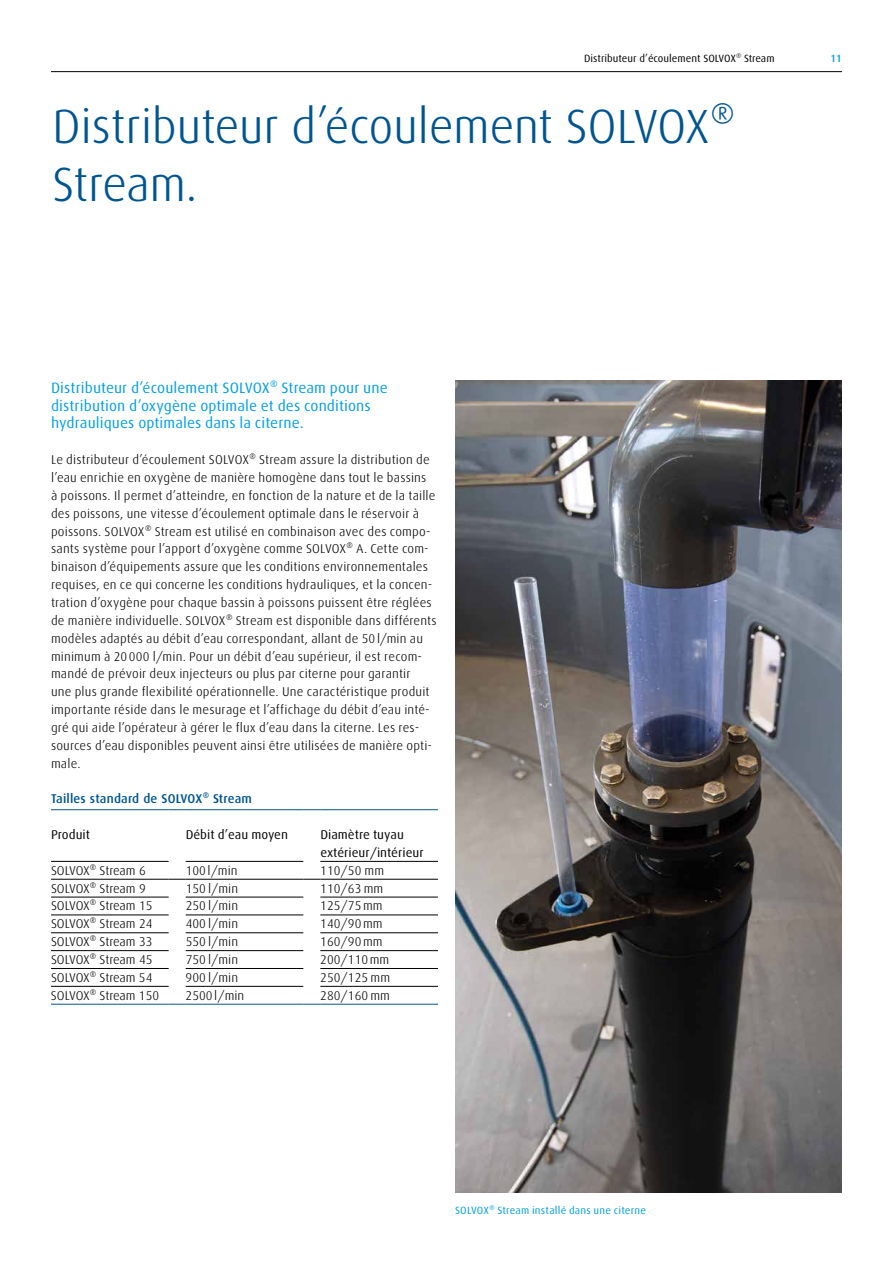
<style>
.page{position:relative;width:893px;height:1263px;background:#fff}
.page>*{position:absolute;margin:0;border:0;box-sizing:border-box;transform-origin:0 0}
.t1{font:300 48px/57.6px "Linde Dax Global";letter-spacing:-.015em;color:#005590}
.t2{font:15px/17.9px "Linde Dax Global";letter-spacing:.005em;color:#009ee3}
.t3{font:300 12.75px/17.9px "Linde Dax Global";letter-spacing:.01em;color:#000}
.t4{font:300 12.75px "Linde Dax Global";letter-spacing:-.02em;color:#000}
.t5{font:12.75px/17.9px "Linde Dax Global";color:#000}
.t6{font:500 12.75px "Linde Dax Global";letter-spacing:.01em;color:#005590}
.t7{font:300 12.75px "Linde Dax Global";letter-spacing:-.015em;color:#000}
.t8{font:10.5px "Linde Dax Global";color:#000}
.t9{font:10.5px "Linde Dax Global";letter-spacing:.02em;color:#009ee3}
.t10{font:500 10.5px "Linde Dax Global";color:#009ee3}
.s1{font-weight:300}
</style>
<div class="page">
<hr style="left:51px;top:71px;width:791px;height:1px;background:#000">
<img style="left:455px;top:380px;width:387px;height:812px">
<hr style="left:51px;top:1004px;width:118px;height:1px;background:#005590">
<svg style="left:169px;top:1004px;width:17px;height:1px"></svg>
<hr style="left:186px;top:1004px;width:117px;height:1px;background:#005590">
<svg style="left:303px;top:1004px;width:17px;height:1px"></svg>
<hr style="left:320px;top:1004px;width:118px;height:1px;background:#005590">
<hr style="left:51px;top:809px;width:118px;height:1px;background:#005590">
<svg style="left:169px;top:809px;width:17px;height:1px"></svg>
<hr style="left:186px;top:809px;width:117px;height:1px;background:#005590">
<svg style="left:303px;top:809px;width:17px;height:1px"></svg>
<hr style="left:320px;top:809px;width:118px;height:1px;background:#005590">
<hr style="left:51px;top:861px;width:118px;height:1px;background:#000">
<hr style="left:186px;top:861px;width:117px;height:1px;background:#000">
<hr style="left:320px;top:861px;width:118px;height:1px;background:#000">
<hr style="left:51px;top:879px;width:118px;height:1px;background:#000">
<hr style="left:186px;top:879px;width:117px;height:1px;background:#000">
<hr style="left:320px;top:879px;width:118px;height:1px;background:#000">
<hr style="left:51px;top:897px;width:118px;height:1px;background:#000">
<hr style="left:186px;top:897px;width:117px;height:1px;background:#000">
<hr style="left:320px;top:897px;width:118px;height:1px;background:#000">
<hr style="left:51px;top:915px;width:118px;height:1px;background:#000">
<hr style="left:186px;top:915px;width:117px;height:1px;background:#000">
<hr style="left:320px;top:915px;width:118px;height:1px;background:#000">
<hr style="left:51px;top:932px;width:118px;height:1px;background:#000">
<hr style="left:186px;top:932px;width:117px;height:1px;background:#000">
<hr style="left:320px;top:932px;width:118px;height:1px;background:#000">
<hr style="left:51px;top:950px;width:118px;height:1px;background:#000">
<hr style="left:186px;top:950px;width:117px;height:1px;background:#000">
<hr style="left:320px;top:950px;width:118px;height:1px;background:#000">
<hr style="left:51px;top:968px;width:118px;height:1px;background:#000">
<hr style="left:186px;top:968px;width:117px;height:1px;background:#000">
<hr style="left:320px;top:968px;width:118px;height:1px;background:#000">
<hr style="left:51px;top:986px;width:118px;height:1px;background:#000">
<hr style="left:186px;top:986px;width:117px;height:1px;background:#000">
<hr style="left:320px;top:986px;width:118px;height:1px;background:#000">
<svg style="left:169px;top:879px;width:17px;height:1px"></svg>
<svg style="left:303px;top:879px;width:17px;height:1px"></svg>
<p class="t8" style="left:584px;top:52px;width:192px">Distributeur d’écoulement SOLVOX<span class="s1">®</span> Stream</p>
<h1 class="t1" style="left:52px;top:98px;width:684px">Distributeur d’écoulement SOLVOX®<br>Stream.</h1>
<p class="t10" style="left:830px;top:52px;width:13px">11</p>
<p class="t2" style="left:51px;top:379px;width:338px">Distributeur d’écoulement SOLVOX® Stream pour une distribution d’oxygène optimale et des conditions hydrauliques optimales dans la citerne.</p>
<p class="t3" style="left:51px;top:451px;width:387px">Le distributeur d’écoulement SOLVOX® Stream assure la distribution de l’eau enrichie en oxygène de manière homogène dans tout le bassins<br>à poissons. Il permet d’atteindre, en fonction de la nature et de la taille des poissons, une vitesse d’écoulement optimale dans le réservoir à poissons. SOLVOX® Stream est utilisé en combinaison avec des compo&shy;sants système pour l’apport d’oxygène comme SOLVOX® A. Cette com&shy;binaison d’équipements assure que les conditions environnementales requises, en ce qui concerne les conditions hydrauliques, et la concen&shy;tration d’oxygène pour chaque bassin à poissons puissent être réglées de manière individuelle. SOLVOX® Stream est disponible dans différents modèles adaptés au débit d’eau correspondant, allant de 50l/min au minimum à 20000 l/min. Pour un débit d’eau supérieur, il est recom&shy;mandé de prévoir deux injecteurs ou plus par citerne pour garantir<br>une plus grande flexibilité opérationnelle. Une caractéristique produit importante réside dans le mesurage et l’affichage du débit d’eau inté&shy;gré qui aide l’opérateur à gérer le flux d’eau dans la citerne. Les res&shy;sources d’eau disponibles peuvent ainsi être utilisées de manière opti&shy;male.</p>
<p class="t6" style="left:51px;top:791px;width:202px">Tailles standard de SOLVOX® Stream</p>
<p class="t5" style="left:51px;top:826px;width:41px">Produit</p>
<p class="t5" style="left:186px;top:826px;width:104px">Débit d’eau moyen</p>
<p class="t5" style="left:320px;top:826px;width:105px">Diamètre tuyau extérieur/intérieur</p>
<p class="t4" style="left:51px;top:863px;width:96px">SOLVOX® Stream 6</p>
<p class="t3" style="left:186px;top:861px;width:53px">100l/min</p>
<p class="t3" style="left:320px;top:861px;width:65px">110/50 mm</p>
<p class="t4" style="left:51px;top:881px;width:96px">SOLVOX® Stream 9</p>
<p class="t3" style="left:186px;top:879px;width:54px">150 l/min</p>
<p class="t3" style="left:320px;top:879px;width:65px">110/63 mm</p>
<p class="t4" style="left:51px;top:898px;width:103px">SOLVOX® Stream 15</p>
<p class="t3" style="left:186px;top:897px;width:54px">250 l/min</p>
<p class="t3" style="left:320px;top:897px;width:64px">125/75mm</p>
<p class="t4" style="left:51px;top:916px;width:103px">SOLVOX® Stream 24</p>
<p class="t3" style="left:186px;top:915px;width:54px">400 l/min</p>
<p class="t3" style="left:320px;top:915px;width:64px">140/90mm</p>
<p class="t4" style="left:51px;top:934px;width:103px">SOLVOX® Stream 33</p>
<p class="t3" style="left:186px;top:933px;width:54px">550 l/min</p>
<p class="t3" style="left:320px;top:933px;width:64px">160/90mm</p>
<p class="t4" style="left:51px;top:952px;width:103px">SOLVOX® Stream 45</p>
<p class="t3" style="left:186px;top:951px;width:54px">750 l/min</p>
<p class="t3" style="left:320px;top:951px;width:71px">200/110mm</p>
<p class="t4" style="left:51px;top:970px;width:103px">SOLVOX® Stream 54</p>
<p class="t3" style="left:186px;top:968px;width:54px">900 l/min</p>
<p class="t3" style="left:320px;top:968px;width:71px">250/125 mm</p>
<p class="t7" style="left:51px;top:988px;width:110px">SOLVOX® Stream 150</p>
<p class="t3" style="left:186px;top:986px;width:60px">2500l/min</p>
<p class="t3" style="left:320px;top:986px;width:71px">280/160 mm</p>
<p class="t9" style="left:455px;top:1204px;width:193px">SOLVOX® Stream installé dans une citerne</p>
</div>
